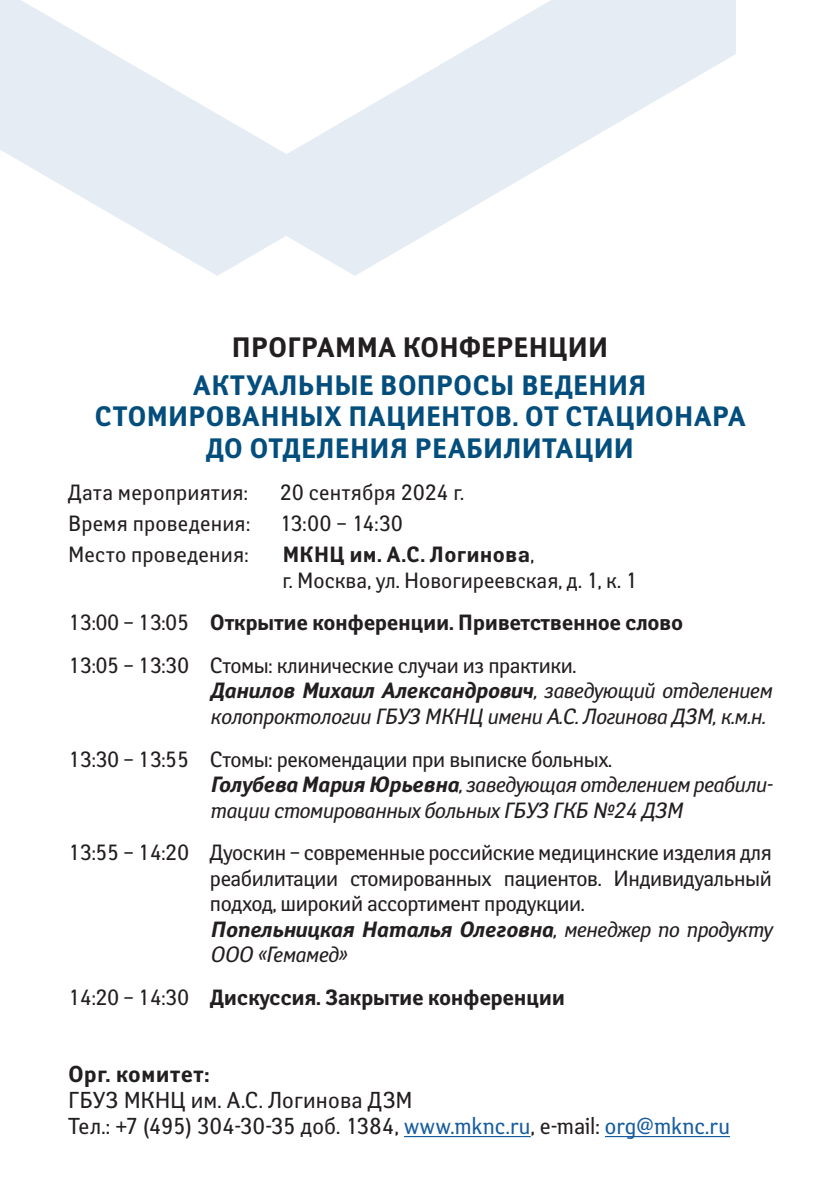
<style>
.page{position:relative;width:840px;height:1191px;background:#fff}
.page>*{position:absolute;margin:0;border:0;box-sizing:border-box;transform-origin:0 0}
.t1{font:700 28px/31.6px "Yanus C";color:#044e7d;text-align:center;scale:.95 1}
.t2{font:700 28px "Yanus C";letter-spacing:-.01em;color:#231f20;scale:.95 1}
.t3{font:23px "Yanus C";letter-spacing:-.005em;color:#231f20;scale:.95 1}
.t4{font:700 23px "Yanus C";letter-spacing:.01em;color:#231f20;scale:.95 1}
.t5{font:italic 22px/25.4px "Yanus C";letter-spacing:-.02em;color:#231f20;scale:.95 1}
.t6{font:22px/25.6px "Yanus C";letter-spacing:-.02em;color:#231f20;scale:.95 1}
.t7{font:700 22px "Yanus C";letter-spacing:-.02em;color:#231f20;scale:.95 1}
.t8{font:22px/25.6px "Yanus C";color:#231f20;scale:.95 1}
.t9{font:22px "Yanus C";letter-spacing:.01em;color:#231f20;scale:.95 1}
.t10{font:22px "Yanus C";letter-spacing:.015em;color:#231f20;scale:.95 1}
.s1{font-weight:700}
.s2{font-weight:400}
.s3{font-style:normal}
.s4{font-weight:700;font-style:italic}
.s5{font-style:italic}
.s6{color:#175d9e}
</style>
<div class="page">
<svg style="left:0;top:0;width:735px;height:276px;fill:#e5ecf4"></svg>
<hr style="left:404px;top:1136px;width:126px;height:1px;background:#175d9e">
<hr style="left:604px;top:1136px;width:125px;height:1px;background:#175d9e">
<p class="t2" style="left:231px;top:331px;width:398px">ПРОГРАММА КОНФЕРЕНЦИИ</p>
<p class="t1" style="left:94px;top:370px;width:686px">АКТУАЛЬНЫЕ ВОПРОСЫ ВЕДЕНИЯ<br>СТОМИРОВАННЫХ ПАЦИЕНТОВ. ОТ СТАЦИОНАРА<br>ДО ОТДЕЛЕНИЯ РЕАБИЛИТАЦИИ</p>
<p class="t10" style="left:68px;top:479px;width:191px">Дата мероприятия:</p>
<p class="t9" style="left:279px;top:479px;width:195px">20 сентября 2024 г.</p>
<p class="t9" style="left:68px;top:510px;width:193px">Время проведения:</p>
<p class="t6" style="left:279px;top:511px;width:131px">13:00 – 14:30</p>
<p class="t9" style="left:68px;top:541px;width:191px">Место проведения:</p>
<p class="t8" style="left:282px;top:542px;width:375px"><span class="s1">МКНЦ им. А.С. Логинова</span>,<br>г. Москва, ул. Новогиреевская, д. 1, к. 1</p>
<p class="t7" style="left:68px;top:610px;width:648px"><span class="s2">13:00 – 13:05</span> Открытие конференции. Приветственное слово</p>
<p class="t5" style="left:210px;top:652px;width:592px;text-indent:-142px"><span class="s3">13:05 – 13:30 Стомы: клинические случаи из практики.<br></span><span class="s1">Данилов Михаил Александрович</span>, заведующий отделением колопроктологии ГБУЗ МКНЦ имени А.С. Логинова ДЗМ, к.м.н.</p>
<p class="t5" style="left:210px;top:746px;width:593px;text-indent:-142px"><span class="s3">13:30 – 13:55 Стомы: рекомендации при выписке больных.<br></span><span class="s1">Голубева Мария Юрьевна</span>, заведующая отделением реабили&shy;тации стомированных больных ГБУЗ ГКБ №24 ДЗМ</p>
<p class="t6" style="left:210px;top:839px;width:592px;text-indent:-142px">13:55 – 14:20 Дуоскин – современные российские медицинские изделия для реабилитации стомированных пациентов. Индивидуальный подход, широкий ассортимент продукции.<br><span class="s4">Попельницкая Наталья Олеговна</span><span class="s5">, менеджер по продукту ООО «Гемамед»</span></p>
<p class="t7" style="left:68px;top:984px;width:524px"><span class="s2">14:20 – 14:30</span> Дискуссия. Закрытие конференции</p>
<p class="t4" style="left:68px;top:1061px;width:150px">Орг. комитет:</p>
<p class="t3" style="left:68px;top:1086px;width:364px">ГБУЗ МКНЦ им. А.С. Логинова ДЗМ</p>
<p class="t3" style="left:68px;top:1112px;width:698px">Тел.: +7 (495) 304-30-35 доб. 1384, <span class="s6">www.mknc.ru</span>, e-mail: <span class="s6">org@mknc.ru</span></p>
</div>
